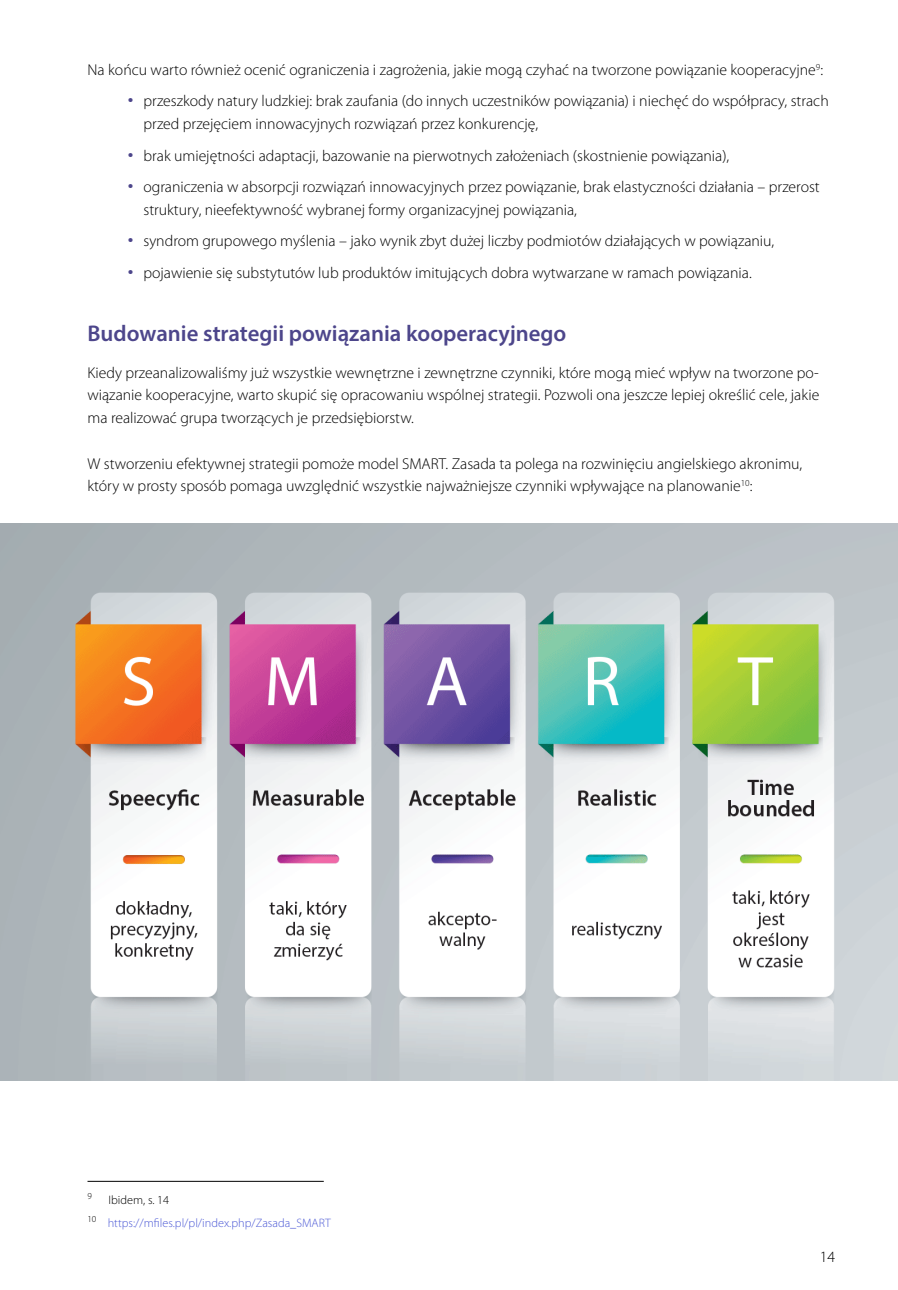
<style>
.page{position:relative;width:898px;height:1290px;background:#fff}
.page>*{position:absolute;margin:0;border:0;box-sizing:border-box;transform-origin:0 0}
.t1{font:600 22.75px "Myriad Pro";color:#4d468b}
.t2{font:300 15.75px/22.8px "Myriad Pro";color:#000}
.t3{font:300 12.25px/22.8px "Myriad Pro";color:#4f5cd6}
.t4{font:300 9.1px "Myriad Pro";color:#000}
.s1{font-size:22.75px;color:#4d468b}
.s2{color:#000}
</style>
<div class="page">
<img style="left:0;top:524px;width:898px;height:556px">
<hr style="left:88px;top:1181px;width:236px;height:1px;background:#000">
<p class="t2" style="left:87px;top:58px;width:737px">Na końcu warto również ocenić ograniczenia i zagrożenia, jakie mogą czyhać na tworzone powiązanie kooperacyjne<sup>9</sup>:</p>
<p class="t2" style="left:144px;top:90px;width:687px;text-indent:-16px"><span class="s1">•</span> przeszkody natury ludzkiej: brak zaufania (do innych uczestników powiązania) i niechęć do współpracy, strach przed przejęciem innowacyjnych rozwiązań przez konkurencję,</p>
<p class="t2" style="left:128px;top:144px;width:603px"><span class="s1">•</span> brak umiejętności adaptacji, bazowanie na pierwotnych założeniach (skostnienie powiązania),</p>
<p class="t2" style="left:144px;top:176px;width:678px;text-indent:-16px"><span class="s1">•</span> ograniczenia w absorpcji rozwiązań innowacyjnych przez powiązanie, brak elastyczności działania – przerost struktury, nieefektywność wybranej formy organizacyjnej powiązania,</p>
<p class="t2" style="left:128px;top:230px;width:648px"><span class="s1">•</span> syndrom grupowego myślenia – jako wynik zbyt dużej liczby podmiotów działających w powiązaniu,</p>
<p class="t2" style="left:128px;top:261px;width:625px"><span class="s1">•</span> pojawienie się substytutów lub produktów imitujących dobra wytwarzane w ramach powiązania.</p>
<h1 class="t1" style="left:88px;top:319px;width:480px">Budowanie strategii powiązania kooperacyjnego</h1>
<p class="t2" style="left:88px;top:361px;width:733px;text-align:justify">Kiedy przeanalizowaliśmy już wszystkie wewnętrzne i zewnętrzne czynniki, które mogą mieć wpływ na tworzone po&shy;wiązanie kooperacyjne, warto skupić się opracowaniu wspólnej strategii. Pozwoli ona jeszcze lepiej określić cele, jakie ma realizować grupa tworzących je przedsiębiorstw.</p>
<p class="t2" style="left:88px;top:452px;width:716px">W stworzeniu efektywnej strategii pomoże model SMART. Zasada ta polega na rozwinięciu angielskiego akronimu, który w prosty sposób pomaga uwzględnić wszystkie najważniejsze czynniki wpływające na planowanie<sup>10</sup>:</p>
<p class="t4" style="left:88px;top:1191px;width:6px">9</p>
<p class="t3" style="left:88px;top:1189px;width:245px;text-indent:21px"><span class="s2">Ibidem, s. 14<br></span><sup>10</sup> https://mfiles.pl/pl/index.php/Zasada_SMART</p>
<p class="t2" style="left:820px;top:1246px;width:17px">14</p>
</div>
